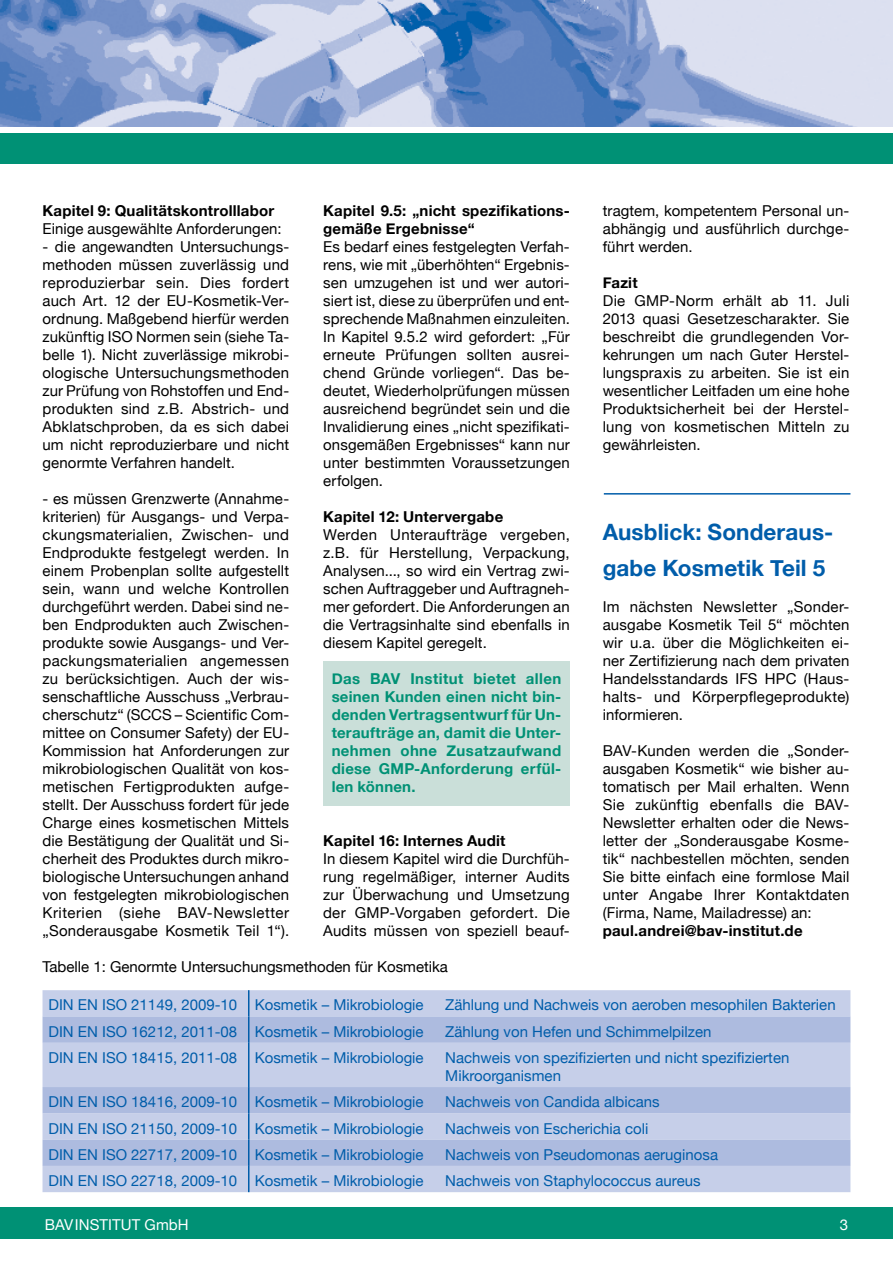
<style>
.page{position:relative;width:893px;height:1263px;background:#fff}
.page>*{position:absolute;margin:0;border:0;box-sizing:border-box;transform-origin:0 0}
.t1{font:700 22.5px/36px "Helvetica Neue";letter-spacing:.005em;color:#005daa}
.t2{font:15px/18px "Helvetica Neue";letter-spacing:.01em;color:#000;text-align:justify}
.t3{font:15px/18px "Helvetica Neue";color:#005daa}
.t4{font:700 15px/18px "Helvetica Neue";letter-spacing:.02em;color:#009175;text-align:justify}
.t5{font:700 15px/18px "Helvetica Neue";letter-spacing:.015em;color:#000}
.t6{font:15px "Helvetica Neue";letter-spacing:.005em;color:#fff}
</style>
<div class="page">
<div style="left:323px;top:662px;width:247px;height:144px;background:#cadfd9"></div>
<svg style="left:0;top:0;width:893px;height:126px;background:#99aed6"></svg>
<div style="left:0;top:133px;width:893px;height:31px;background:#009175"></div>
<div style="left:0;top:1208px;width:893px;height:31px;background:#009175"></div>
<hr style="left:604px;top:493px;width:246px;height:2px;background:#005daa">
<div style="left:43px;top:990px;width:807px;height:202px;background:#c6cfe9"></div>
<svg style="left:43px;top:1016px;width:807px;height:150px;background:#b9c4e3"></svg>
<svg style="left:248px;top:990px;width:1px;height:53px"></svg>
<hr style="left:248px;top:1043px;width:1px;height:44px;background:#005daa">
<svg style="left:248px;top:1087px;width:1px;height:105px"></svg>
<p class="t5" style="left:43px;top:202px;width:233px">Kapitel 9: Qualitätskontrolllabor</p>
<p class="t2" style="left:43px;top:221px;width:240px">Einige ausgewählte Anforderungen:</p>
<p class="t2" style="left:43px;top:239px;width:248px">- die angewandten Untersuchungs&shy;methoden müssen zuverlässig und reproduzierbar sein. Dies fordert auch Art. 12 der EU-Kosmetik-Ver&shy;ordnung. Maßgebend hierfür werden zukünftig ISO Normen sein (siehe Ta&shy;belle 1). Nicht zuverlässige mikrobi&shy;ologische Untersuchungsmethoden zur Prüfung von Rohstoffen und End&shy;produkten sind z.B. Abstrich- und Abklatschproben, da es sich dabei um nicht reproduzierbare und nicht genormte Verfahren handelt.</p>
<p class="t2" style="left:43px;top:491px;width:248px">- es müssen Grenzwerte (Annahme&shy;kriterien) für Ausgangs- und Verpa&shy;ckungsmaterialien, Zwischen- und Endprodukte festgelegt werden. In einem Probenplan sollte aufgestellt sein, wann und welche Kontrollen durchgeführt werden. Dabei sind ne&shy;ben Endprodukten auch Zwischen&shy;produkte sowie Ausgangs- und Ver&shy;packungsmaterialien angemessen zu berücksichtigen. Auch der wis&shy;senschaftliche Ausschuss „Verbrau&shy;cherschutz“ (SCCS – Scientific Com&shy;mittee on Consumer Safety) der EU-Kommission hat Anforderungen zur mikrobiologischen Qualität von kos&shy;metischen Fertigprodukten aufge&shy;stellt. Der Ausschuss fordert für jede Charge eines kosmetischen Mittels die Bestätigung der Qualität und Si&shy;cherheit des Produktes durch mikro&shy;biologische Untersuchungen anhand von festgelegten mikrobiologischen Kriterien (siehe BAV-Newsletter „Sonderausgabe Kosmetik Teil 1“).</p>
<p class="t5" style="left:323px;top:202px;width:248px">Kapitel 9.5: „nicht spezifikations&shy;gemäße Ergebnisse“</p>
<p class="t2" style="left:323px;top:239px;width:248px">Es bedarf eines festgelegten Verfah&shy;rens, wie mit „überhöhten“ Ergebnis&shy;sen umzugehen ist und wer autori&shy;siert ist, diese zu überprüfen und ent&shy;sprechende Maßnahmen einzuleiten.<br>In Kapitel 9.5.2 wird gefordert: „Für erneute Prüfungen sollten ausrei&shy;chend Gründe vorliegen“. Das be&shy;deutet, Wiederholprüfungen müssen ausreichend begründet sein und die Invalidierung eines „nicht spezifikati&shy;onsgemäßen Ergebnisses“ kann nur unter bestimmten Voraussetzungen erfolgen.</p>
<p class="t5" style="left:323px;top:508px;width:182px">Kapitel 12: Untervergabe</p>
<p class="t2" style="left:323px;top:527px;width:248px">Werden Unteraufträge vergeben, z.B. für Herstellung, Verpackung, Analysen..., so wird ein Vertrag zwi&shy;schen Auftraggeber und Auftragneh&shy;mer gefordert. Die Anforderungen an die Vertragsinhalte sind ebenfalls in diesem Kapitel geregelt.</p>
<p class="t4" style="left:332px;top:670px;width:231px">Das BAV Institut bietet allen seinen Kunden einen nicht bin&shy;denden Vertragsentwurf für Un&shy;teraufträge an, damit die Unter&shy;nehmen ohne Zusatzaufwand diese GMP-Anforderung erfül&shy;len können.</p>
<p class="t5" style="left:323px;top:832px;width:184px">Kapitel 16: Internes Audit</p>
<p class="t2" style="left:323px;top:851px;width:248px">In diesem Kapitel wird die Durchfüh&shy;rung regelmäßiger, interner Audits zur Überwachung und Umsetzung der GMP-Vorgaben gefordert. Die Audits müssen von speziell beauf-</p>
<p class="t2" style="left:603px;top:203px;width:248px">tragtem, kompetentem Personal un&shy;abhängig und ausführlich durchge&shy;führt werden.</p>
<p class="t5" style="left:603px;top:274px;width:36px">Fazit</p>
<p class="t2" style="left:603px;top:293px;width:248px">Die GMP-Norm erhält ab 11. Juli 2013 quasi Gesetzescharakter. Sie beschreibt die grundlegenden Vor&shy;kehrungen um nach Guter Herstel&shy;lungspraxis zu arbeiten. Sie ist ein wesentlicher Leitfaden um eine hohe Produktsicherheit bei der Herstel&shy;lung von kosmetischen Mitteln zu gewährleisten.</p>
<h1 class="t1" style="left:603px;top:515px;width:232px">Ausblick: Sonderaus&shy;gabe Kosmetik Teil 5</h1>
<p class="t2" style="left:603px;top:599px;width:248px">Im nächsten Newsletter „Sonder&shy;ausgabe Kosmetik Teil 5“ möchten wir u.a. über die Möglichkeiten ei&shy;ner Zertifizierung nach dem privaten Handelsstandards IFS HPC (Haus&shy;halts- und Körperpflegeprodukte) informieren.</p>
<p class="t2" style="left:603px;top:743px;width:248px">BAV-Kunden werden die „Sonder&shy;ausgaben Kosmetik“ wie bisher au&shy;tomatisch per Mail erhalten. Wenn Sie zukünftig ebenfalls die BAV-Newsletter erhalten oder die News&shy;letter der „Sonderausgabe Kosme&shy;tik“ nachbestellen möchten, senden Sie bitte einfach eine formlose Mail unter Angabe Ihrer Kontaktdaten (Firma, Name, Mailadresse) an:</p>
<p class="t5" style="left:603px;top:922px;width:201px">paul.andrei@bav-institut.de</p>
<p class="t2" style="left:43px;top:959px;width:407px">Tabelle 1: Genormte Untersuchungsmethoden für Kosmetika</p>
<p class="t3" style="left:49px;top:997px;width:377px">DIN EN ISO 21149, 2009-10 Kosmetik – Mikrobiologie</p>
<p class="t3" style="left:445px;top:997px;width:392px">Zählung und Nachweis von aeroben mesophilen Bakterien</p>
<p class="t3" style="left:49px;top:1023px;width:377px">DIN EN ISO 16212, 2011-08 Kosmetik – Mikrobiologie</p>
<p class="t3" style="left:445px;top:1023px;width:268px">Zählung von Hefen und Schimmelpilzen</p>
<p class="t3" style="left:49px;top:1049px;width:377px">DIN EN ISO 18415, 2011-08 Kosmetik – Mikrobiologie</p>
<p class="t3" style="left:445px;top:1049px;width:346px">Nachweis von spezifizierten und nicht spezifizierten<br>Mikroorganismen</p>
<p class="t3" style="left:49px;top:1094px;width:377px">DIN EN ISO 18416, 2009-10 Kosmetik – Mikrobiologie</p>
<p class="t3" style="left:445px;top:1094px;width:216px">Nachweis von Candida albicans</p>
<p class="t3" style="left:49px;top:1120px;width:377px">DIN EN ISO 21150, 2009-10 Kosmetik – Mikrobiologie</p>
<p class="t3" style="left:445px;top:1120px;width:205px">Nachweis von Escherichia coli</p>
<p class="t3" style="left:49px;top:1146px;width:377px">DIN EN ISO 22717, 2009-10 Kosmetik – Mikrobiologie</p>
<p class="t3" style="left:445px;top:1146px;width:274px">Nachweis von Pseudomonas aeruginosa</p>
<p class="t3" style="left:49px;top:1173px;width:377px">DIN EN ISO 22718, 2009-10 Kosmetik – Mikrobiologie</p>
<p class="t3" style="left:445px;top:1173px;width:257px">Nachweis von Staphylococcus aureus</p>
<p class="t6" style="left:45px;top:1213px;width:145px">BAV INSTITUT GmbH</p>
<p class="t6" style="left:840px;top:1213px;width:10px">3</p>
</div>
